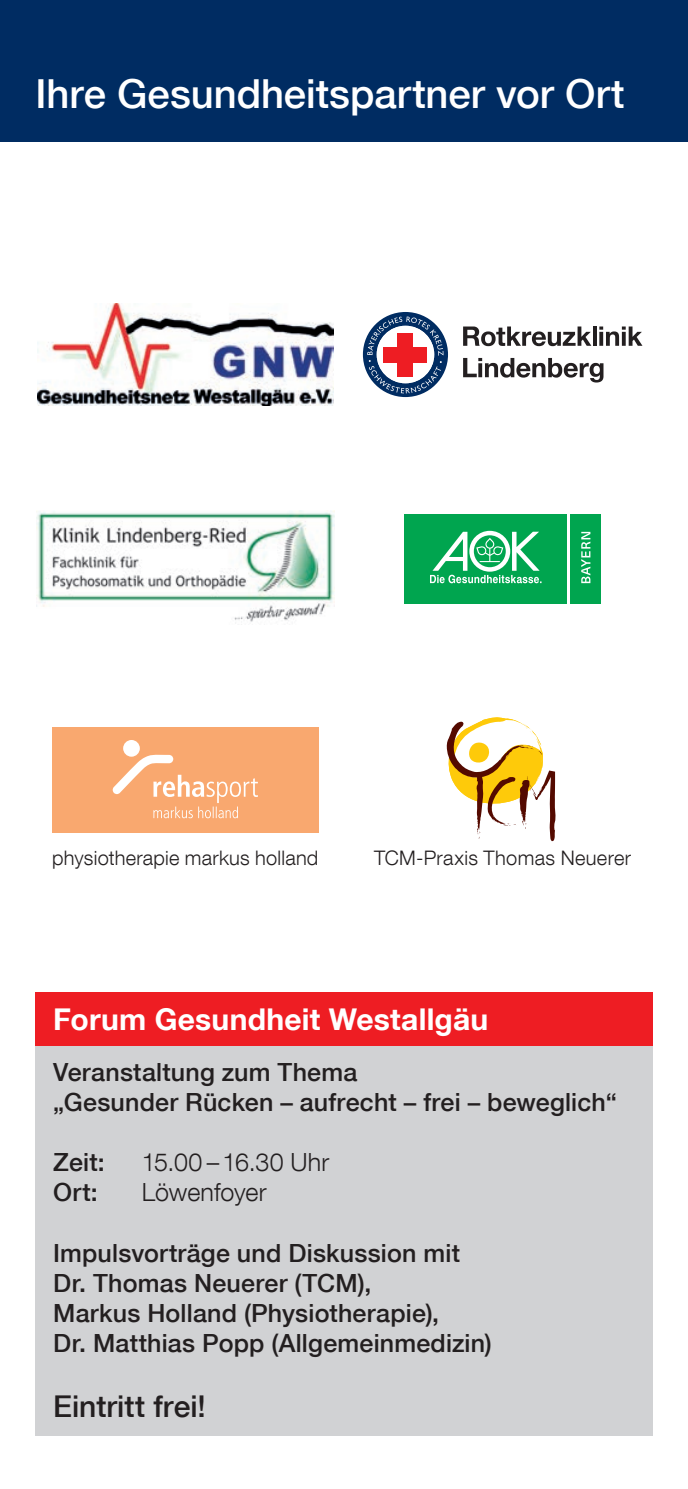
<style>
.page{position:relative;width:688px;height:1489px;background:#fff}
.page>*{position:absolute;margin:0;border:0;box-sizing:border-box;transform-origin:0 0}
.t1{font:500 40px "Helvetica Neue LT Com";color:#fff}
.t2{font:700 30px "Helvetica Neue LT Com";letter-spacing:.005em;color:#fff}
.t3{font:500 30px "Helvetica Neue LT Com";color:#231f20}
.t4{font:500 25px/30px "Helvetica Neue LT Com";letter-spacing:.01em;color:#231f20}
.t5{font:300 25px "Helvetica Neue LT Com";letter-spacing:-.005em;color:#231f20}
.t6{font:300 20px "Helvetica Neue LT Com";letter-spacing:.01em;color:#231f20}
</style>
<div class="page">
<div style="left:0;top:0;width:687px;height:142px;background:#002c62"></div>
<div style="left:35px;top:992px;width:617px;height:53px;background:#ee1d23"></div>
<div style="left:35px;top:1045px;width:617px;height:390px;background:#d1d2d4"></div>
<img style="left:37px;top:304px;width:296px;height:101px">
<img style="left:37px;top:510px;width:297px;height:112px">
<div style="left:52px;top:727px;width:266px;height:105px;background:#f9a86f"></div>
<div style="left:123px;top:740px;width:17px;height:16px;background:#fff;border-radius:50%"></div>
<svg style="left:112px;top:754px;width:146px;height:64px"></svg>
<svg style="left:463px;top:326px;width:128px;height:20px"></svg>
<svg style="left:593px;top:326px;width:3px;height:20px"></svg>
<svg style="left:599px;top:326px;width:43px;height:20px"></svg>
<svg style="left:463px;top:358px;width:140px;height:24px"></svg>
<svg style="left:363px;top:312px;width:85px;height:85px"></svg>
<div style="left:404px;top:514px;width:163px;height:89px;background:#00a54f"></div>
<div style="left:570px;top:514px;width:31px;height:89px;background:#00a54f"></div>
<svg style="left:581px;top:532px;width:9px;height:51px"></svg>
<svg style="left:430px;top:531px;width:111px;height:52px"></svg>
<svg style="left:446px;top:717px;width:110px;height:125px"></svg>
<h1 class="t1" style="left:35px;top:70px;width:590px">Ihre Gesundheitspartner vor Ort</h1>
<p class="t6" style="left:52px;top:845px;width:268px">physiotherapie markus holland</p>
<p class="t6" style="left:374px;top:845px;width:258px">TCM-Praxis Thomas Neuerer</p>
<p class="t2" style="left:53px;top:1000px;width:436px">Forum Gesundheit Westallgäu</p>
<p class="t4" style="left:53px;top:1057px;width:565px">Veranstaltung zum Thema<br>„Gesunder Rücken – aufrecht – frei – beweglich“</p>
<p class="t4" style="left:53px;top:1147px;width:53px">Zeit:</p>
<p class="t5" style="left:142px;top:1147px;width:189px">15.00 – 16.30 Uhr</p>
<p class="t4" style="left:53px;top:1177px;width:46px">Ort:</p>
<p class="t5" style="left:142px;top:1177px;width:126px">Löwenfoyer</p>
<p class="t4" style="left:53px;top:1237px;width:440px">Impulsvorträge und Diskussion mit Dr. Thomas Neuerer (TCM),<br>Markus Holland (Physiotherapie),<br>Dr. Matthias Popp (Allgemeinmedizin)</p>
<p class="t3" style="left:53px;top:1387px;width:154px">Eintritt frei!</p>
</div>
